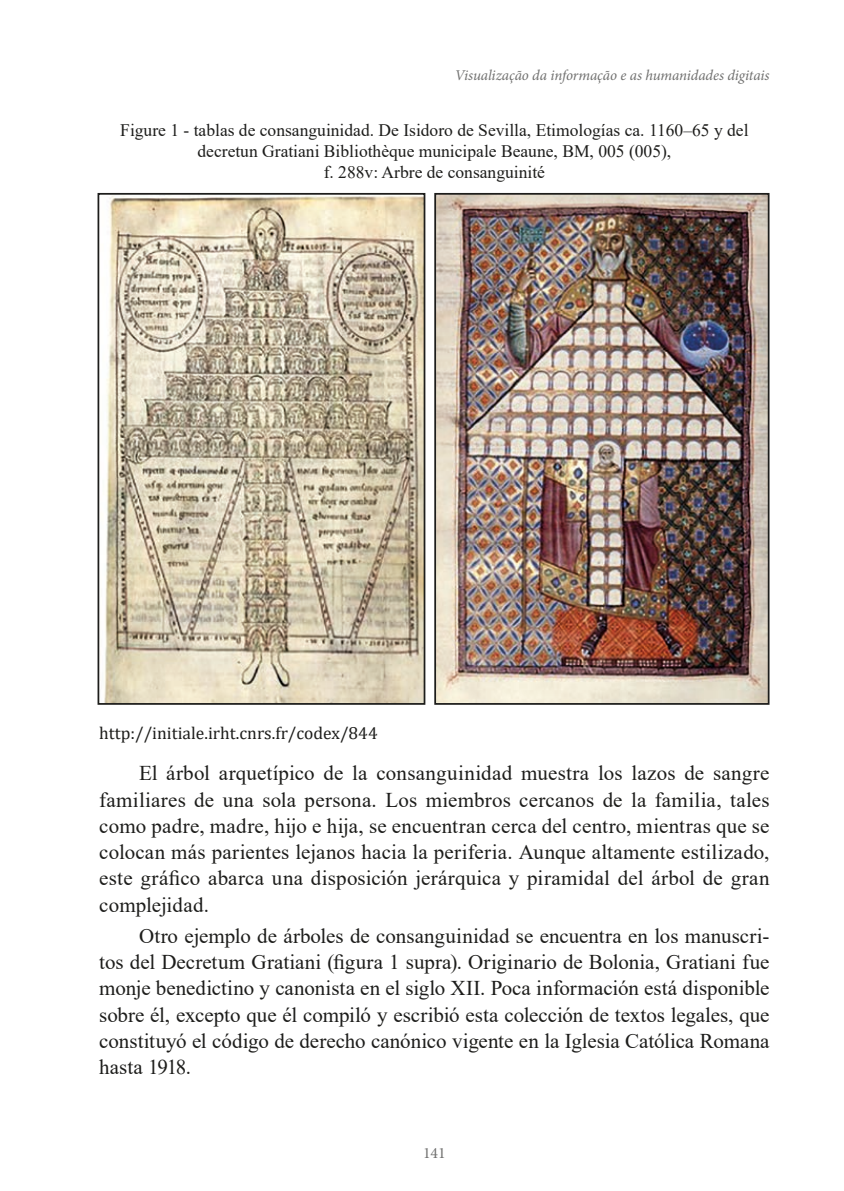
<style>
.page{position:relative;width:844px;height:1191px;background:#fff}
.page>*{position:absolute;margin:0;border:0;box-sizing:border-box;transform-origin:0 0}
.t1{font:21px/26.2px "Times New Roman";color:#1d1d1b;text-align:justify}
.t2{font:17.5px/21px "Times New Roman";color:#1d1d1b;text-align:center}
.t3{font:17.5px "Cambria";color:#1d1d1b}
.t4{font:15.75px "Minion Pro";color:#70706f}
.t5{font:italic 14.88px "Minion Pro";letter-spacing:-.005em;color:#70706f}
</style>
<div class="page">
<img style="left:104px;top:196px;width:318px;height:506px">
<div style="left:97px;top:193px;width:328px;height:512px;border:2px solid #1d1d1b"></div>
<img style="left:437px;top:196px;width:329px;height:506px">
<div style="left:434px;top:193px;width:335px;height:512px;border:2px solid #1d1d1b"></div>
<p class="t5" style="left:454px;top:65px;width:316px">Visualização da informação e as humanidades digitais</p>
<p class="t2" style="left:120px;top:119px;width:629px">Figure 1 - tablas de consanguinidad. De Isidoro de Sevilla, Etimologías ca. 1160–65 y del decretun Gratiani Bibliothèque municipale Beaune, BM, 005 (005),<br>f. 288v: Arbre de consanguinité</p>
<p class="t3" style="left:99px;top:723px;width:280px">http://initiale.irht.cnrs.fr/codex/844</p>
<p class="t1" style="left:99px;top:759px;width:671px;text-indent:40px">El árbol arquetípico de la consanguinidad muestra los lazos de sangre familiares de una sola persona. Los miembros cercanos de la familia, tales como padre, madre, hijo e hija, se encuentran cerca del centro, mientras que se colocan más parientes lejanos hacia la periferia. Aunque altamente estilizado, este gráfico abarca una disposición jerárquica y piramidal del árbol de gran complejidad.</p>
<p class="t1" style="left:99px;top:922px;width:671px;text-indent:40px">Otro ejemplo de árboles de consanguinidad se encuentra en los manuscri&shy;tos del Decretum Gratiani (figura 1 supra). Originario de Bolonia, Gratiani fue monje benedictino y canonista en el siglo XII. Poca información está disponible sobre él, excepto que él compiló y escribió esta colección de textos legales, que constituyó el código de derecho canónico vigente en la Iglesia Católica Romana hasta 1918.</p>
<p class="t4" style="left:423px;top:1142px;width:24px">141</p>
</div>
